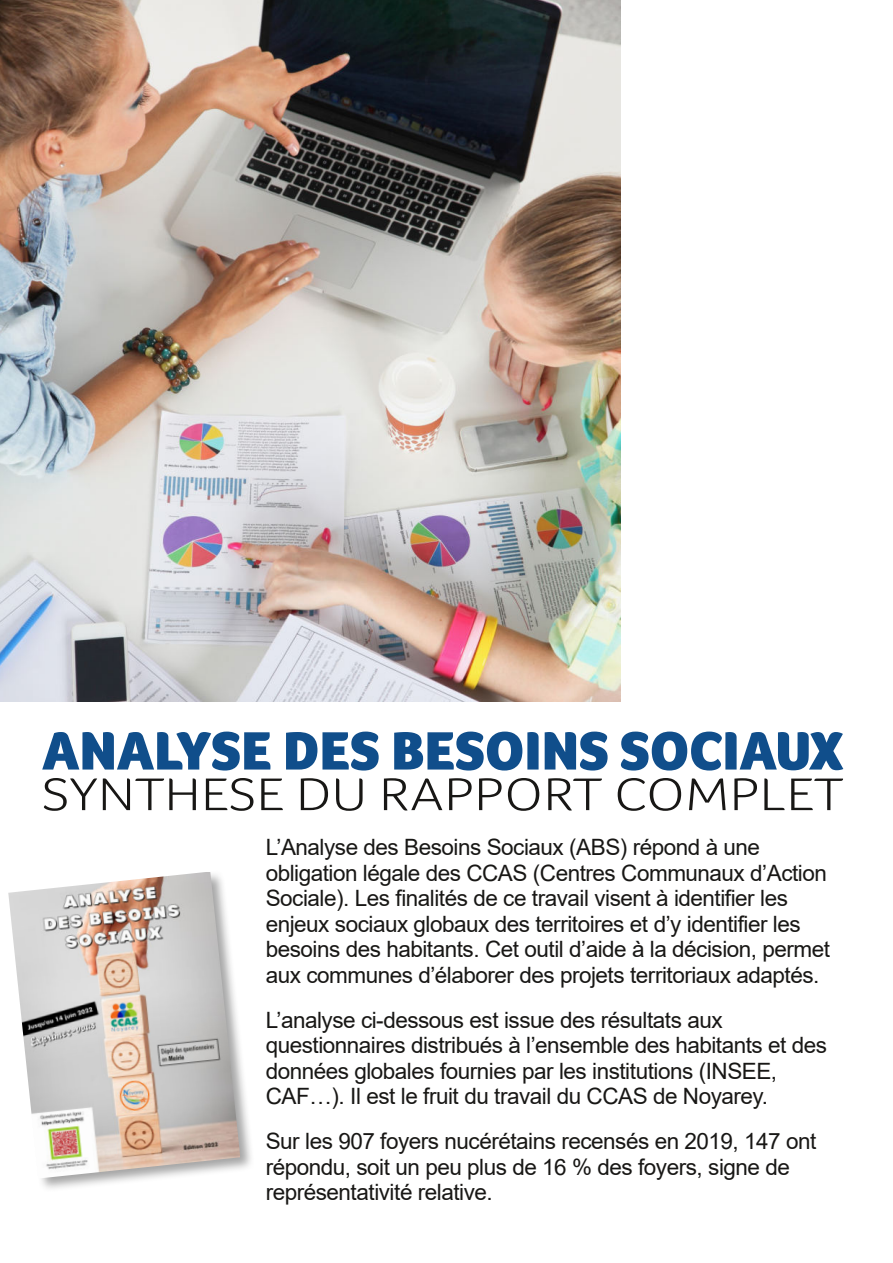
<style>
.page{position:relative;width:893px;height:1263px;background:#fff}
.page>*{position:absolute;margin:0;border:0;box-sizing:border-box;transform-origin:0 0}
.t1{font:900 55.5px "Foco";color:#104e8b}
.t2{font:300 47.1px "Foco";letter-spacing:.01em;color:#181715;scale:1.18 1}
.t3{font:22.5px/25.5px "Arial";letter-spacing:-.025em;color:#181715}
</style>
<div class="page">
<img style="left:0;top:0;width:621px;height:702px">
<svg style="left:41px;top:1056px;width:210px;height:133px"></svg>
<img style="left:8px;top:872px;width:232px;height:306px">
<h1 class="t1" style="left:42px;top:718px;width:803px">ANALYSE DES BESOINS SOCIAUX</h1>
<h2 class="t2" style="left:42px;top:767px;width:680px">SYNTHESE DU RAPPORT COMPLET</h2>
<p class="t3" style="left:266px;top:834px;width:566px">L’Analyse des Besoins Sociaux (ABS) répond à une obligation légale des CCAS (Centres Communaux d’Action Sociale). Les finalités de ce travail visent à identifier les enjeux sociaux globaux des territoires et d’y identifier les besoins des habitants. Cet outil d’aide à la décision, permet aux communes d’élaborer des projets territoriaux adaptés.</p>
<p class="t3" style="left:266px;top:1007px;width:563px">L’analyse ci-dessous est issue des résultats aux questionnaires distribués à l’ensemble des habitants et des données globales fournies par les institutions (INSEE, CAF…). Il est le fruit du travail du CCAS de Noyarey.</p>
<p class="t3" style="left:266px;top:1128px;width:552px">Sur les 907 foyers nucérétains recensés en 2019, 147 ont répondu, soit un peu plus de 16 % des foyers, signe de représentativité relative.</p>
</div>
